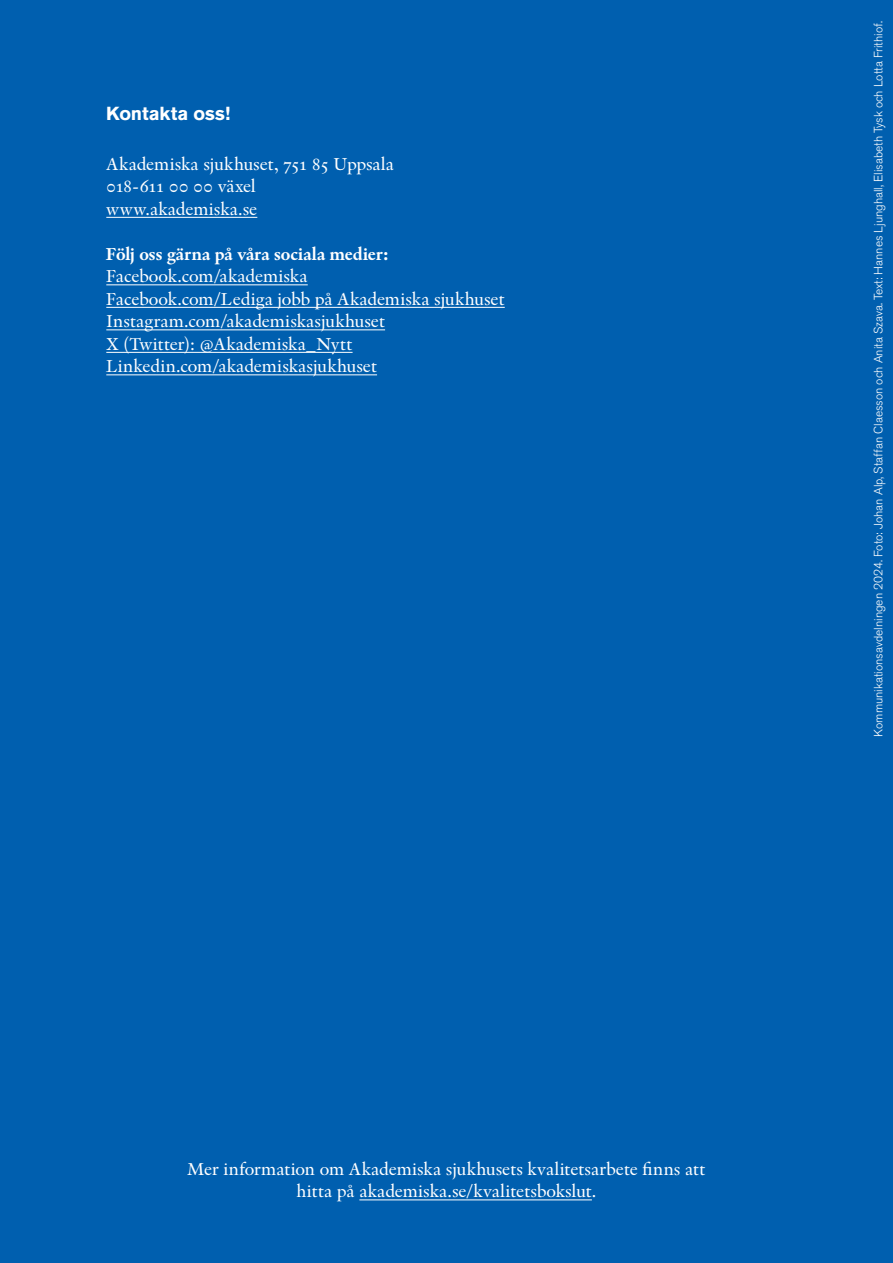
<style>
.page{position:relative;width:893px;height:1263px;background:#fff}
.page>*{position:absolute;margin:0;border:0;box-sizing:border-box;transform-origin:0 0}
.t1{font:700 18.75px "Akzidenz Grotesk BE";color:#fff}
.Brödtext_utan_indrag{font:18px/22.5px "Indigo Antiqua 2";letter-spacing:-.01em;color:#fff;text-align:center}
.Brödtext_utan_indrag-2{font:700 18px "Indigo Antiqua 2";color:#fff}
.En_dag_på_Akademiska_text{font:300 12px "Akzidenz Grotesk BE";color:#fff}
</style>
<div class="page">
<div style="left:1px;top:1px;width:891px;height:1261px;background:#005faf"></div>
<hr style="left:106px;top:217px;width:151px;height:1px;background:#fff">
<hr style="left:106px;top:285px;width:202px;height:1px;background:#fff">
<hr style="left:106px;top:307px;width:399px;height:1px;background:#fff">
<hr style="left:106px;top:330px;width:279px;height:1px;background:#fff">
<hr style="left:106px;top:352px;width:247px;height:1px;background:#fff">
<hr style="left:106px;top:375px;width:271px;height:1px;background:#fff">
<hr style="left:359px;top:1199px;width:233px;height:1px;background:#fff">
<h3 class="t1" style="left:106px;top:103px;width:125px">Kontakta oss!</h3>
<p class="Brödtext_utan_indrag" style="left:106px;top:152px;width:289px">Akademiska sjukhuset, 751 85 Uppsala</p>
<p class="Brödtext_utan_indrag" style="left:106px;top:174px;width:151px">018-611 00 00 växel</p>
<p class="Brödtext_utan_indrag" style="left:106px;top:197px;width:153px">www.akademiska.se</p>
<p class="Brödtext_utan_indrag-2" style="left:106px;top:241px;width:284px">Följ oss gärna på våra sociala medier:</p>
<p class="Brödtext_utan_indrag" style="left:106px;top:264px;width:203px">Facebook.com/akademiska</p>
<p class="Brödtext_utan_indrag" style="left:106px;top:287px;width:400px">Facebook.com/Lediga jobb på Akademiska sjukhuset</p>
<p class="Brödtext_utan_indrag" style="left:106px;top:309px;width:280px">Instagram.com/akademiskasjukhuset</p>
<p class="Brödtext_utan_indrag" style="left:106px;top:332px;width:248px">X (Twitter): @Akademiska_Nytt</p>
<p class="Brödtext_utan_indrag" style="left:106px;top:354px;width:272px">Linkedin.com/akademiskasjukhuset</p>
<p class="En_dag_på_Akademiska_text" style="left:872px;top:737px;width:717px;rotate:-90deg">Kommunikationsavdelningen 2024. Foto: Johan Alp, Staffan Claesson och Anita Szava. Text: Hannes Ljunghall, Elisabeth Tysk och Lotta Frithiof.</p>
<p class="Brödtext_utan_indrag" style="left:187px;top:1157px;width:520px">Mer information om Akademiska sjukhusets kvalitetsarbete finns att hitta på akademiska.se/kvalitetsbokslut.</p>
</div>
